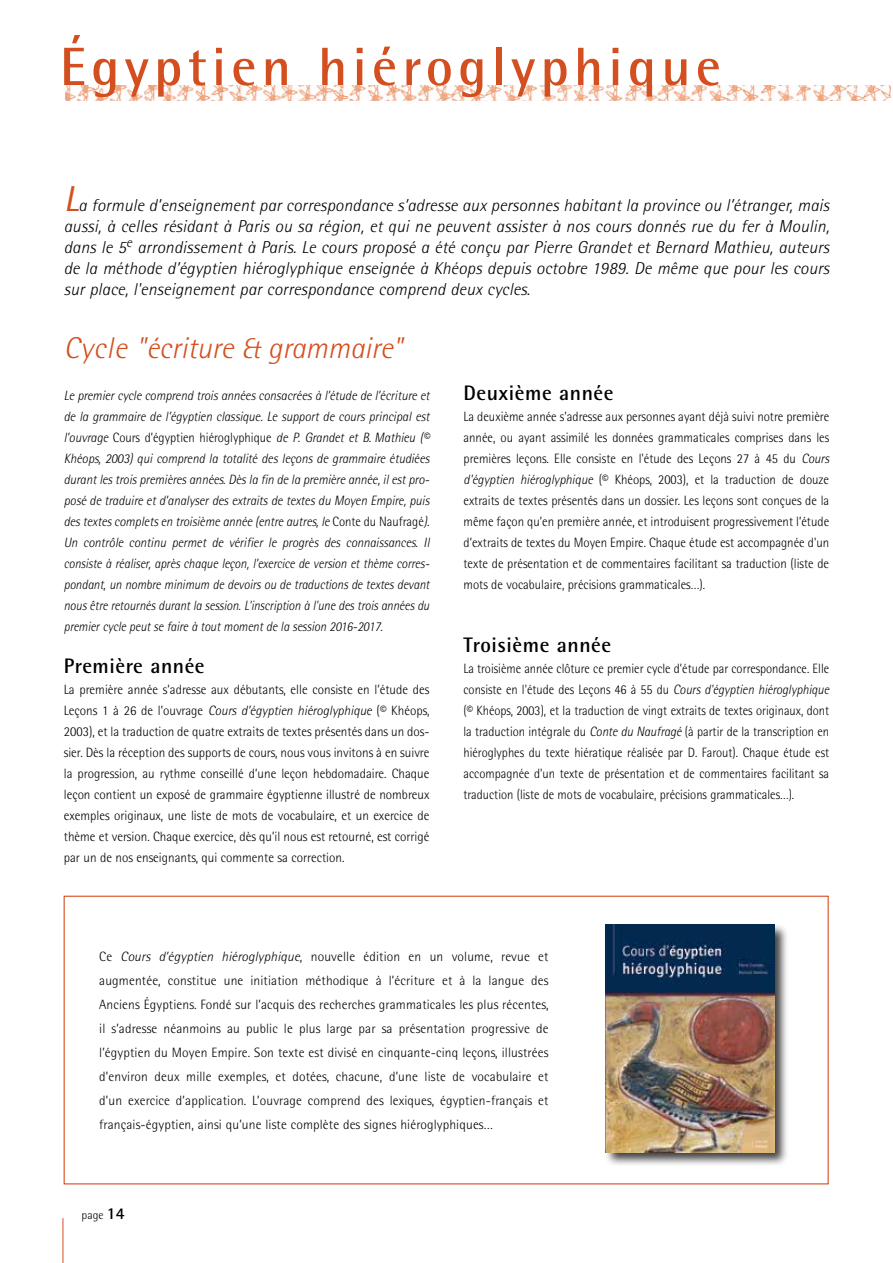
<style>
.page{position:relative;width:893px;height:1263px;background:#fff}
.page>*{position:absolute;margin:0;border:0;box-sizing:border-box;transform-origin:0 0}
.t1{font:700 54px "AT Rotis Semi Sans";letter-spacing:.1em;color:#d44f20}
.t2{font:italic 300 30px "AT Rotis Semi Sans";color:#d44f20}
.t3{font:700 21px "AT Rotis Semi Sans";letter-spacing:.025em;color:#000}
.t4{font:italic 300 17.25px/21px "AT Rotis Semi Sans";letter-spacing:.01em;color:#000;text-align:justify}
.t5{font:300 13.5px/21px "AT Rotis Semi Sans";color:#000;text-align:justify}
.t6{font:italic 300 13.5px/21px "AT Rotis Semi Sans";color:#000;text-align:justify;scale:.94 1}
.t7{font:300 13.5px/21px "AT Rotis Semi Sans";color:#000;text-align:justify;scale:.95 1}
.t8{font:300 13.5px/21px "AT Rotis Semi Sans";color:#000;text-align:justify;scale:.93 1}
.t9{font:300 12px "AT Rotis Semi Sans";color:#000}
.s1{font-weight:400;font-size:36px;color:#d44f20}
.s2{font-style:normal}
.s3{font-style:italic}
.s4{font-weight:700;font-size:16.5px}
</style>
<div class="page">
<img style="left:65px;top:86px;width:825px;height:15px">
<hr style="left:63px;top:1218px;width:1px;height:45px;background:#d44f20">
<div style="left:604px;top:923px;width:185px;height:244px;background:#000;opacity:.75"></div>
<img style="left:606px;top:925px;width:168px;height:227px">
<h1 class="t1" style="left:60px;top:34px;width:662px">Égyptien hiéroglyphique</h1>
<p class="t4" style="left:64px;top:195px;width:767px"><span class="s1">L</span>a formule d’enseignement par correspondance s’adresse aux personnes habitant la province ou l’étranger, mais aussi, à celles résidant à Paris ou sa région, et qui ne peuvent assister à nos cours donnés rue du fer à Moulin, dans le 5<sup>e</sup> arrondissement à Paris. Le cours proposé a été conçu par Pierre Grandet et Bernard Mathieu, auteurs de la méthode d’égyptien hiéroglyphique enseignée à Khéops depuis octobre 1989. De même que pour les cours sur place, l'enseignement par correspondance comprend deux cycles.</p>
<h2 class="t2" style="left:64px;top:330px;width:340px">Cycle "écriture &amp; grammaire"</h2>
<p class="t6" style="left:64px;top:385px;width:391px">Le premier cycle comprend trois années consacrées à l’étude de l’écriture et de la grammaire de l’égyptien classique. Le support de cours principal est l’ouvrage <span class="s2">Cours d’égyptien hiéroglyphique</span> de P. Grandet et B. Mathieu (© Khéops, 2003) qui comprend la totalité des leçons de grammaire étudiées durant les trois premières années. Dès la fin de la première année, il est pro&shy;posé de traduire et d’analyser des extraits de textes du Moyen Empire, puis des textes complets en troisième année (entre autres, le <span class="s2">Conte du Naufragé</span>).<br>Un contrôle continu permet de vérifier le progrès des connaissances. Il consiste à réaliser, après chaque leçon, l’exercice de version et thème corres&shy;pondant, un nombre minimum de devoirs ou de traductions de textes devant nous être retournés durant la session. L'inscription à l'une des trois années du premier cycle peut se faire à tout moment de la session 2016-2017.</p>
<h3 class="t3" style="left:64px;top:653px;width:142px">Première année</h3>
<p class="t5" style="left:64px;top:679px;width:367px">La première année s’adresse aux débutants, elle consiste en l’étude des Leçons 1 à 26 de l’ouvrage <span class="s3">Cours d’égyptien hiéroglyphique</span> (© Khéops, 2003), et la traduction de quatre extraits de textes présentés dans un dos&shy;sier. Dès la réception des supports de cours, nous vous invitons à en suivre la progression, au rythme conseillé d’une leçon hebdomadaire. Chaque leçon contient un exposé de grammaire égyptienne illustré de nombreux exemples originaux, une liste de mots de vocabulaire, et un exercice de thème et version. Chaque exercice, dès qu’il nous est retourné, est corrigé par un de nos enseignants, qui commente sa correction.</p>
<h3 class="t3" style="left:463px;top:380px;width:151px">Deuxième année</h3>
<p class="t7" style="left:463px;top:406px;width:386px">La deuxième année s’adresse aux personnes ayant déjà suivi notre première année, ou ayant assimilé les données grammaticales comprises dans les premières leçons. Elle consiste en l'étude des Leçons 27 à 45 du <span class="s3">Cours d'égyptien hiéroglyphique</span> (© Khéops, 2003), et la traduction de douze extraits de textes présentés dans un dossier. Les leçons sont conçues de la même façon qu’en première année, et introduisent progressivement l’étude d’extraits de textes du Moyen Empire. Chaque étude est accompagnée d'un texte de présentation et de commentaires facilitant sa traduction (liste de mots de vocabulaire, précisions grammaticales…).</p>
<h3 class="t3" style="left:463px;top:632px;width:149px">Troisième année</h3>
<p class="t8" style="left:463px;top:658px;width:395px">La troisième année clôture ce premier cycle d’étude par correspondance. Elle consiste en l'étude des Leçons 46 à 55 du <span class="s3">Cours d'égyptien hiéroglyphique </span>(© Khéops, 2003), et la traduction de vingt extraits de textes originaux, dont la traduction intégrale du <span class="s3">Conte du Naufragé</span> (à partir de la transcription en hiéroglyphes du texte hiératique réalisée par D. Farout). Chaque étude est accompagnée d'un texte de présentation et de commentaires facilitant sa traduction (liste de mots de vocabulaire, précisions grammaticales…).</p>
<p class="t5" style="left:99px;top:944px;width:451px;line-height:24px">Ce <span class="s3">Cours d’égyptien hiéroglyphique</span>, nouvelle édition en un volume, revue et augmentée, constitue une initiation méthodique à l’écriture et à la langue des Anciens Égyptiens. Fondé sur l’acquis des recherches grammaticales les plus récentes, il s’adresse néanmoins au public le plus large par sa présentation progressive de l’égyptien du Moyen Empire. Son texte est divisé en cinquante-cinq leçons, illustrées d’environ deux mille exemples, et dotées, chacune, d’une liste de vocabulaire et d’un exercice d’application. L’ouvrage comprend des lexiques, égyptien-français et français-égyptien, ainsi qu’une liste complète des signes hiéroglyphiques…</p>
<p class="t9" style="left:82px;top:1208px;width:44px">page <span class="s4">14</span></p>
</div>
